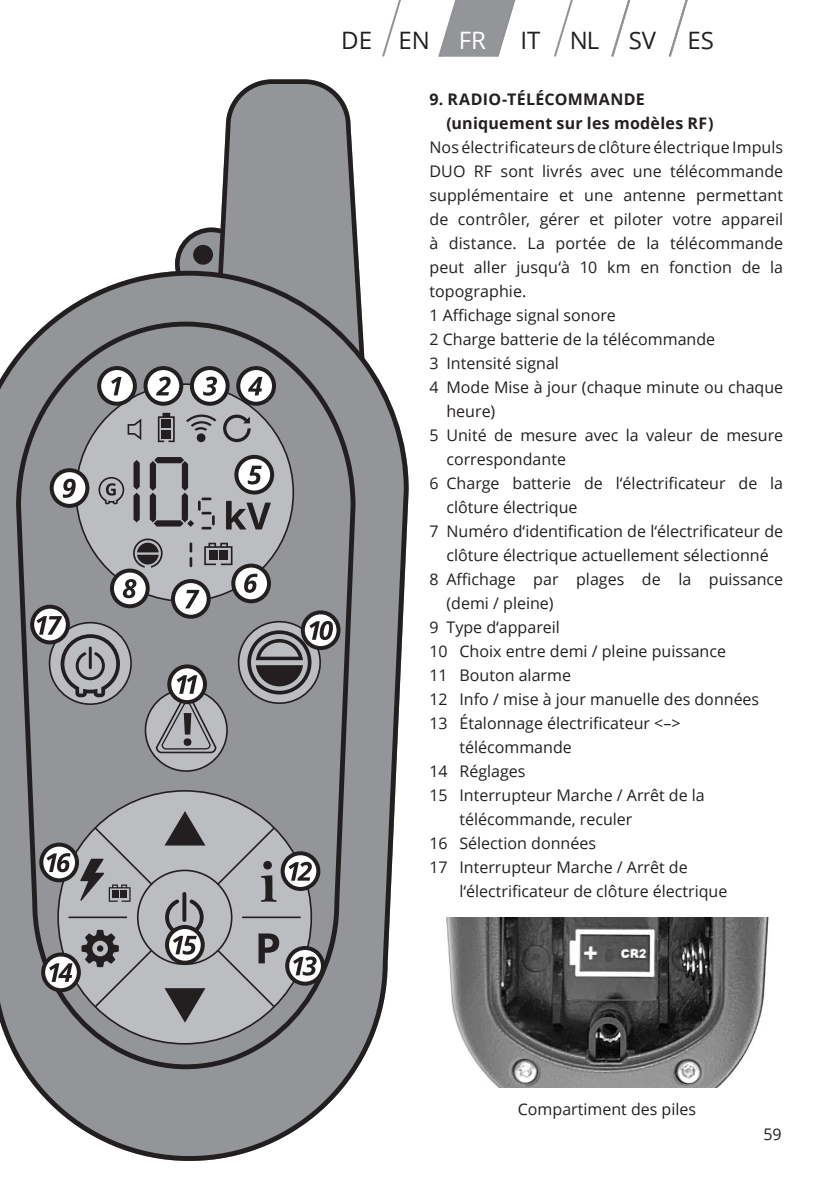
<style>
.page{position:relative;width:840px;height:1191px;background:#fff}
.page>*{position:absolute;margin:0;border:0;box-sizing:border-box;transform-origin:0 0}
.t1{font:24px "Open Sans";color:#231f20}
._03_fliess{font:16px/24px "Open Sans";color:#231f20}
.Absatzformat_1{font:16px/24px "Open Sans";letter-spacing:.005em;color:#231f20;text-align:justify}
.Absatzformat_1-2{font:700 16px/24px "Open Sans";letter-spacing:.015em;color:#231f20}
.s1{color:#fff}
</style>
<div class="page">
<svg style="left:554px;top:0;width:19px;height:57px"></svg>
<svg style="left:611px;top:0;width:20px;height:57px"></svg>
<svg style="left:668px;top:0;width:20px;height:57px"></svg>
<svg style="left:382px;top:0;width:19px;height:57px"></svg>
<svg style="left:438px;top:0;width:78px;height:57px"></svg>
<svg style="left:0;top:79px;width:408px;height:1082px;fill:#939598"></svg>
<div style="left:193px;top:245px;width:20px;height:20px;background:#231f20;border-radius:50%"></div>
<div style="left:76px;top:384px;width:217px;height:217px;background:#bcbdc0;border-radius:50%"></div>
<div style="left:145px;top:689px;width:82px;height:82px;background:#bcbdc0;border-radius:50%"></div>
<div style="left:145px;top:688px;width:83px;height:84px;border:2px solid #231f20;border-radius:50%"></div>
<svg style="left:133px;top:460px;width:7px;height:62px"></svg>
<svg style="left:150px;top:457px;width:64px;height:72px"></svg>
<svg style="left:189px;top:542px;width:3px;height:25px"></svg>
<svg style="left:204px;top:543px;width:28px;height:22px"></svg>
<div style="left:208px;top:550px;width:9px;height:10px;background:#231f20"></div>
<div style="left:219px;top:550px;width:9px;height:10px;background:#231f20"></div>
<svg style="left:226px;top:501px;width:45px;height:28px"></svg>
<svg style="left:158px;top:413px;width:17px;height:29px"></svg>
<div style="left:161px;top:419px;width:10px;height:9px;background:#231f20"></div>
<div style="left:161px;top:430px;width:10px;height:9px;background:#231f20"></div>
<svg style="left:186px;top:414px;width:30px;height:28px"></svg>
<svg style="left:98px;top:477px;width:26px;height:27px"></svg>
<svg style="left:223px;top:414px;width:27px;height:28px"></svg>
<svg style="left:133px;top:538px;width:29px;height:30px"></svg>
<svg style="left:127px;top:419px;width:14px;height:21px"></svg>
<div style="left:58px;top:791px;width:253px;height:252px;background:#bcbdc0;border-radius:50%"></div>
<hr style="left:68px;top:916px;width:59px;height:2px;background:#231f20">
<hr style="left:242px;top:916px;width:58px;height:2px;background:#231f20">
<svg style="left:238px;top:621px;width:82px;height:82px"></svg>
<svg style="left:49px;top:622px;width:82px;height:82px"></svg>
<svg style="left:99px;top:368px;width:36px;height:36px"></svg>
<div style="left:97px;top:366px;width:40px;height:40px;border:4px solid #231f20;border-radius:50%"></div>
<svg style="left:111px;top:377px;width:10px;height:18px"></svg>
<svg style="left:145px;top:368px;width:36px;height:36px"></svg>
<div style="left:143px;top:366px;width:40px;height:40px;border:4px solid #231f20;border-radius:50%"></div>
<svg style="left:156px;top:376px;width:14px;height:19px"></svg>
<svg style="left:192px;top:368px;width:35px;height:36px"></svg>
<div style="left:190px;top:366px;width:39px;height:40px;border:4px solid #231f20;border-radius:50%"></div>
<svg style="left:203px;top:376px;width:14px;height:20px"></svg>
<svg style="left:238px;top:368px;width:36px;height:36px"></svg>
<div style="left:236px;top:366px;width:40px;height:40px;border:4px solid #231f20;border-radius:50%"></div>
<svg style="left:248px;top:377px;width:14px;height:18px"></svg>
<svg style="left:32px;top:606px;width:36px;height:36px"></svg>
<div style="left:30px;top:604px;width:40px;height:40px;border:4px solid #231f20;border-radius:50%"></div>
<svg style="left:37px;top:616px;width:83px;height:81px;background:#939395"></svg>
<svg style="left:236px;top:457px;width:36px;height:35px"></svg>
<div style="left:234px;top:455px;width:40px;height:39px;border:4px solid #231f20;border-radius:50%"></div>
<svg style="left:247px;top:466px;width:14px;height:18px"></svg>
<svg style="left:233px;top:565px;width:36px;height:36px"></svg>
<div style="left:231px;top:563px;width:40px;height:40px;border:4px solid #231f20;border-radius:50%"></div>
<svg style="left:244px;top:573px;width:13px;height:20px"></svg>
<svg style="left:173px;top:581px;width:35px;height:36px"></svg>
<div style="left:171px;top:579px;width:39px;height:40px;border:4px solid #231f20;border-radius:50%"></div>
<svg style="left:185px;top:590px;width:14px;height:18px"></svg>
<svg style="left:112px;top:570px;width:36px;height:36px"></svg>
<div style="left:110px;top:568px;width:40px;height:40px;border:4px solid #231f20;border-radius:50%"></div>
<svg style="left:123px;top:579px;width:13px;height:19px"></svg>
<svg style="left:52px;top:470px;width:35px;height:36px"></svg>
<div style="left:50px;top:468px;width:39px;height:40px;border:4px solid #231f20;border-radius:50%"></div>
<svg style="left:63px;top:479px;width:13px;height:19px"></svg>
<svg style="left:302px;top:612px;width:36px;height:36px"></svg>
<div style="left:300px;top:610px;width:40px;height:40px;border:4px solid #231f20;border-radius:50%"></div>
<svg style="left:247px;top:621px;width:86px;height:73px;background:#7e7d7f"></svg>
<svg style="left:169px;top:666px;width:36px;height:36px"></svg>
<div style="left:167px;top:664px;width:40px;height:40px;border:4px solid #231f20;border-radius:50%"></div>
<svg style="left:155px;top:675px;width:62px;height:79px"></svg>
<svg style="left:282px;top:853px;width:36px;height:36px"></svg>
<div style="left:280px;top:851px;width:40px;height:40px;border:4px solid #231f20;border-radius:50%"></div>
<svg style="left:288px;top:862px;width:24px;height:18px"></svg>
<svg style="left:287px;top:948px;width:36px;height:35px"></svg>
<div style="left:285px;top:946px;width:40px;height:39px;border:4px solid #231f20;border-radius:50%"></div>
<svg style="left:293px;top:956px;width:23px;height:19px"></svg>
<svg style="left:43px;top:954px;width:36px;height:36px"></svg>
<div style="left:41px;top:952px;width:40px;height:40px;border:4px solid #231f20;border-radius:50%"></div>
<svg style="left:49px;top:963px;width:23px;height:19px"></svg>
<svg style="left:80px;top:811px;width:199px;height:211px"></svg>
<svg style="left:41px;top:844px;width:36px;height:36px"></svg>
<div style="left:39px;top:842px;width:40px;height:40px;border:4px solid #231f20;border-radius:50%"></div>
<svg style="left:46px;top:853px;width:24px;height:19px"></svg>
<img style="left:446px;top:917px;width:323px;height:170px">
<h1 class="t1" style="left:341px;top:24px;width:146px">DE EN <span class="s1">FR</span></h1>
<h1 class="t1" style="left:520px;top:24px;width:137px">IT NL SV</h1>
<h1 class="t1" style="left:687px;top:24px;width:28px">ES</h1>
<p class="Absatzformat_1-2" style="left:446px;top:86px;width:268px;text-indent:-17px">9. RADIO-TÉLÉCOMMANDE (uniquement sur les modèles RF)</p>
<p class="Absatzformat_1" style="left:429px;top:134px;width:355px">Nos électrificateurs de clôture électrique Impuls DUO RF sont livrés avec une télécommande supplémentaire et une antenne permettant de contrôler, gérer et piloter votre appareil à distance. La portée de la télécommande peut aller jusqu‘à 10 km en fonction de la topographie.</p>
<p class="_03_fliess" style="left:429px;top:302px;width:188px">1 Affichage signal sonore</p>
<p class="_03_fliess" style="left:429px;top:326px;width:287px">2 Charge batterie de la télécommande</p>
<p class="_03_fliess" style="left:429px;top:350px;width:131px">3 Intensité signal</p>
<p class="_03_fliess" style="left:446px;top:374px;width:338px;text-indent:-17px">4 Mode Mise à jour (chaque minute ou chaque heure)</p>
<p class="_03_fliess" style="left:446px;top:422px;width:338px;text-indent:-17px">5 Unité de mesure avec la valeur de mesure correspondante</p>
<p class="_03_fliess" style="left:446px;top:470px;width:338px;text-indent:-17px">6 Charge batterie de l‘électrificateur de la clôture électrique</p>
<p class="_03_fliess" style="left:429px;top:518px;width:355px;text-align:center">7 Numéro d‘identification de l‘électrificateur de clôture électrique actuellement sélectionné</p>
<p class="_03_fliess" style="left:446px;top:566px;width:338px;text-indent:-17px">8 Affichage par plages de la puissance (demi / pleine)</p>
<p class="_03_fliess" style="left:429px;top:614px;width:132px">9 Type d‘appareil</p>
<p class="_03_fliess" style="left:429px;top:638px;width:298px">10 Choix entre demi / pleine puissance</p>
<p class="_03_fliess" style="left:429px;top:662px;width:143px">11 Bouton alarme</p>
<p class="_03_fliess" style="left:429px;top:686px;width:331px">12 Info / mise à jour manuelle des données</p>
<p class="_03_fliess" style="left:459px;top:710px;width:222px;text-indent:-30px">13 Étalonnage électrificateur &lt;–&gt; télécommande</p>
<p class="_03_fliess" style="left:429px;top:758px;width:97px">14 Réglages</p>
<p class="_03_fliess" style="left:459px;top:782px;width:247px;text-indent:-30px">15 Interrupteur Marche / Arrêt de la télécommande, reculer</p>
<p class="_03_fliess" style="left:429px;top:830px;width:168px">16 Sélection données</p>
<p class="_03_fliess" style="left:459px;top:854px;width:269px;text-indent:-30px">17 Interrupteur Marche / Arrêt de l‘électrificateur de clôture électrique</p>
<p class="_03_fliess" style="left:517px;top:1097px;width:180px">Compartiment des piles</p>
<p class="Absatzformat_1" style="left:763px;top:1121px;width:20px">59</p>
</div>
